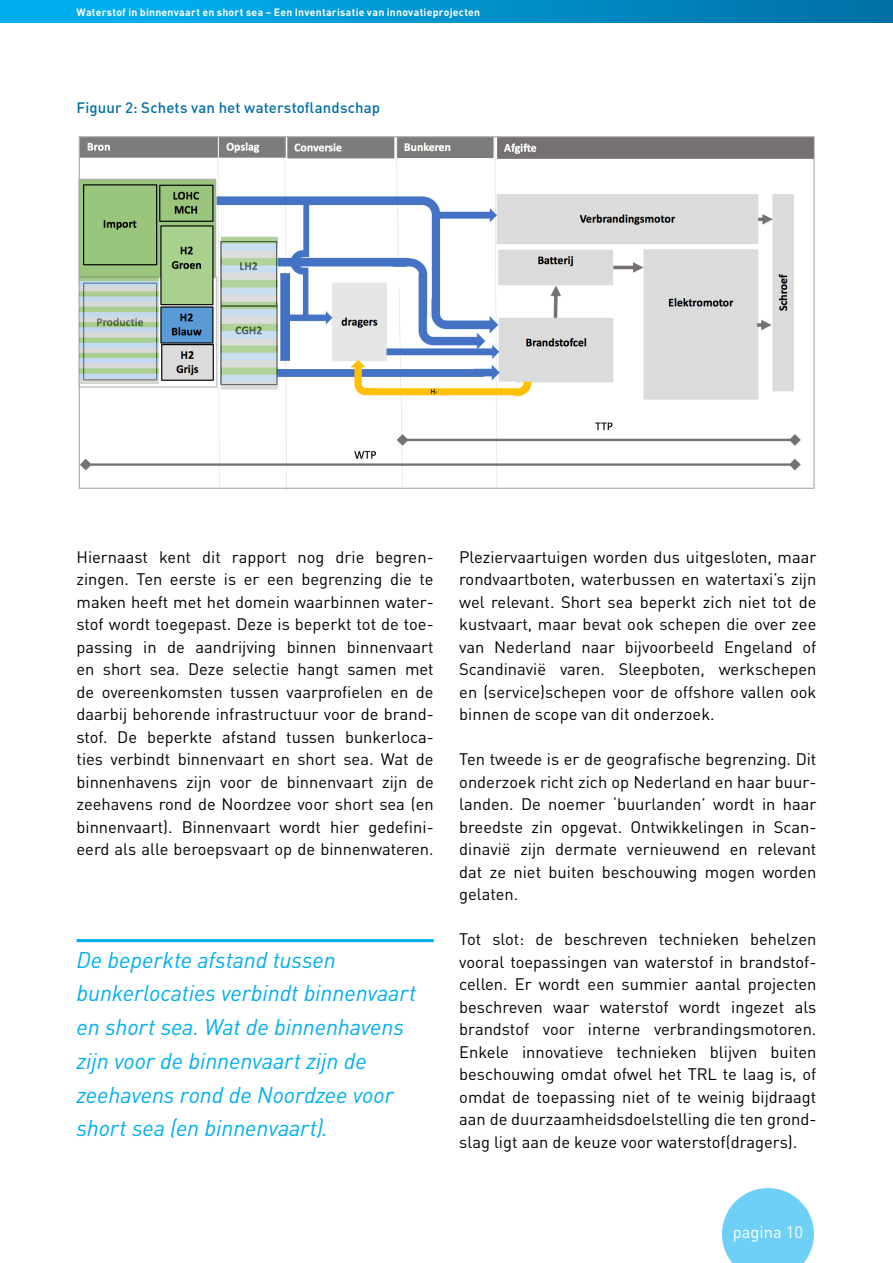
<style>
.page{position:relative;width:893px;height:1263px;background:#fff}
.page>*{position:absolute;margin:0;border:0;box-sizing:border-box;transform-origin:0 0}
.t1{font:italic 22.5px/33.8px "DIN";letter-spacing:-.005em;color:#00aeef}
.t2{font:16.5px/22.5px "DIN";color:#000;text-align:justify}
.t3{font:16.5px "DIN";color:#fff}
.t4{font:500 15px "DIN";letter-spacing:.005em;color:#006ea5}
.t5{font:700 10.5px "DIN";letter-spacing:.02em;color:#fff}
</style>
<div class="page">
<img style="left:78px;top:136px;width:737px;height:354px">
<hr style="left:77px;top:939px;width:357px;height:3px;background:#00aeef">
<svg style="left:722px;top:1188px;width:92px;height:75px;background:#85d7f7"></svg>
<div style="left:0;top:0;width:893px;height:22px;background:linear-gradient(to right,#00b7f8,#0071a5)"></div>
<p class="t5" style="left:77px;top:5px;width:405px">Waterstof in binnenvaart en short sea – Een Inventarisatie van innovatieprojecten</p>
<p class="t4" style="left:77px;top:98px;width:305px">Figuur 2: Schets van het waterstoflandschap</p>
<p class="t2" style="left:77px;top:545px;width:359px">Hiernaast kent dit rapport nog drie begren&shy;zingen. Ten eerste is er een begrenzing die te maken heeft met het domein waarbinnen water&shy;stof wordt toegepast. Deze is beperkt tot de toe&shy;passing in de aandrijving binnen binnenvaart en short sea. Deze selectie hangt samen met de overeenkomsten tussen vaarprofielen en de daarbij behorende infrastructuur voor de brand&shy;stof. De beperkte afstand tussen bunkerloca&shy;ties verbindt binnenvaart en short sea. Wat de binnenhavens zijn voor de binnenvaart zijn de zeehavens rond de Noordzee voor short sea (en binnenvaart). Binnenvaart wordt hier gedefini&shy;eerd als alle beroepsvaart op de binnenwateren.</p>
<h1 class="t1" style="left:77px;top:942px;width:341px">De beperkte afstand tussen bunkerlocaties verbindt binnenvaart en short sea. Wat de binnenhavens zijn voor de binnenvaart zijn de zeehavens rond de Noordzee voor short sea (en binnenvaart).</h1>
<p class="t2" style="left:459px;top:545px;width:359px">Pleziervaartuigen worden dus uitgesloten, maar rondvaartboten, waterbussen en watertaxi’s zijn wel relevant. Short sea beperkt zich niet tot de kustvaart, maar bevat ook schepen die over zee van Nederland naar bijvoorbeeld Engeland of Scandinavië varen. Sleepboten, werkschepen en (service)schepen voor de offshore vallen ook binnen de scope van dit onderzoek.</p>
<p class="t2" style="left:459px;top:748px;width:359px">Ten tweede is er de geografische begrenzing. Dit onderzoek richt zich op Nederland en haar buur&shy;landen. De noemer ‘buurlanden’ wordt in haar breedste zin opgevat. Ontwikkelingen in Scan&shy;dinavië zijn dermate vernieuwend en relevant dat ze niet buiten beschouwing mogen worden gelaten.</p>
<p class="t2" style="left:459px;top:928px;width:359px">Tot slot: de beschreven technieken behelzen vooral toepassingen van waterstof in brandstof&shy;cellen. Er wordt een summier aantal projecten beschreven waar waterstof wordt ingezet als brandstof voor interne verbrandingsmotoren.<br>Enkele innovatieve technieken blijven buiten beschouwing omdat ofwel het TRL te laag is, of omdat de toepassing niet of te weinig bijdraagt aan de duurzaamheidsdoelstelling die ten grond&shy;slag ligt aan de keuze voor waterstof(dragers).</p>
<p class="t3" style="left:733px;top:1221px;width:72px">pagina 10</p>
</div>
